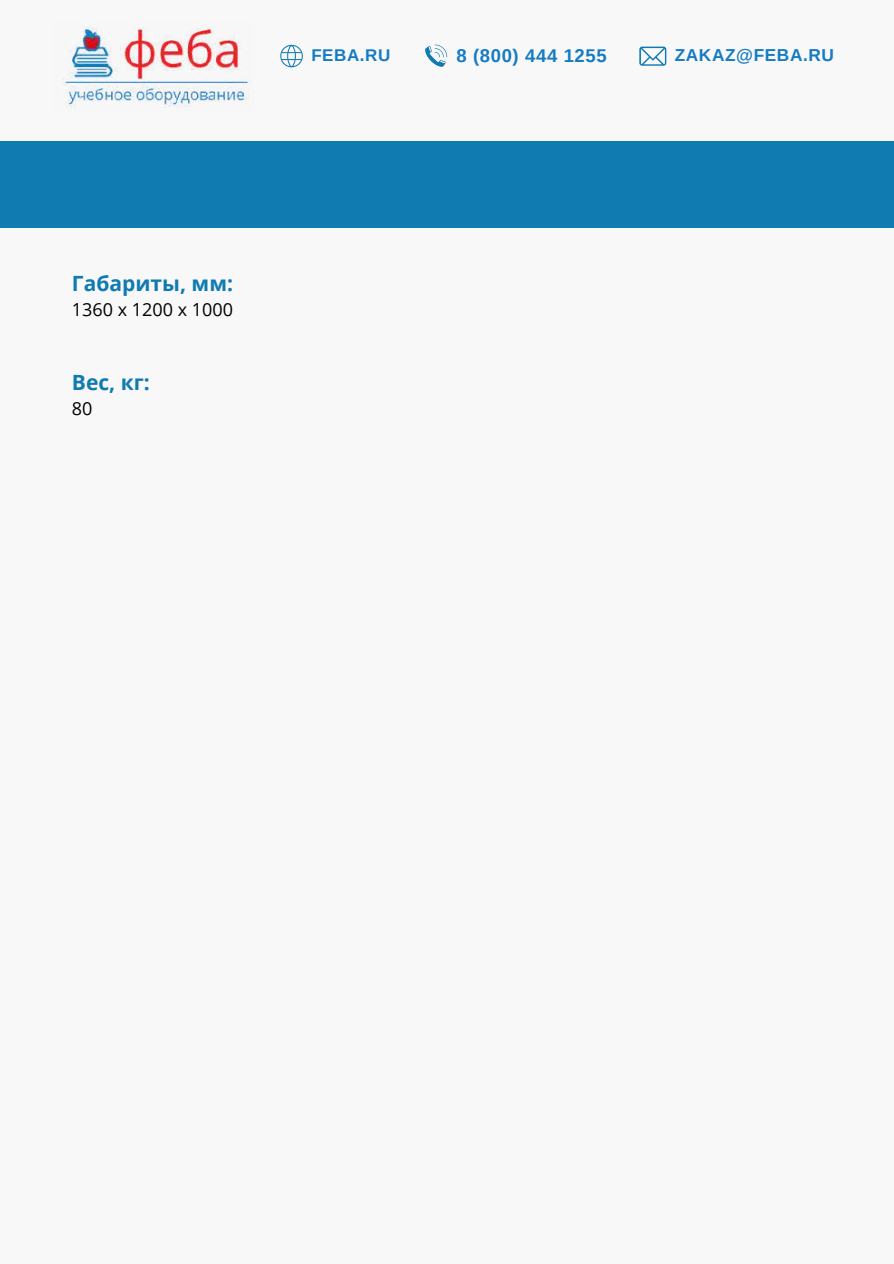
<style>
.page{position:relative;width:894px;height:1264px;background:#fff}
.page>*{position:absolute;margin:0;border:0;box-sizing:border-box;transform-origin:0 0}
.t1{font:700 21px "Open Sans";color:#107bb1}
.t2{font:700 18.45px "Arimo";letter-spacing:.035em;color:#157bc2}
.t3{font:18px "Open Sans";color:#000}
.t4{font:700 17.25px "Arimo";letter-spacing:.035em;color:#157bc2}
.t5{font:700 16.95px "Arimo";letter-spacing:.035em;color:#157bc2}
</style>
<div class="page">
<div style="left:0;top:0;width:893px;height:1263px;background:#f8f8f8"></div>
<img style="left:62px;top:27px;width:187px;height:80px">
<div style="left:0;top:141px;width:893px;height:87px;background:#107bb1"></div>
<svg style="left:639px;top:47px;width:27px;height:19px"></svg>
<svg style="left:425px;top:45px;width:22px;height:22px"></svg>
<svg style="left:280px;top:45px;width:23px;height:22px"></svg>
<p class="t5" style="left:311px;top:44px;width:81px">FEBA.RU</p>
<p class="t2" style="left:456px;top:43px;width:152px">8 (800) 444 1255</p>
<p class="t4" style="left:674px;top:43px;width:161px">ZAKAZ@FEBA.RU</p>
<p class="t1" style="left:72px;top:268px;width:162px">Габариты, мм:</p>
<p class="t3" style="left:72px;top:297px;width:162px">1360 х 1200 х 1000</p>
<p class="t1" style="left:72px;top:367px;width:79px">Вес, кг:</p>
<p class="t3" style="left:72px;top:396px;width:22px">80</p>
</div>
